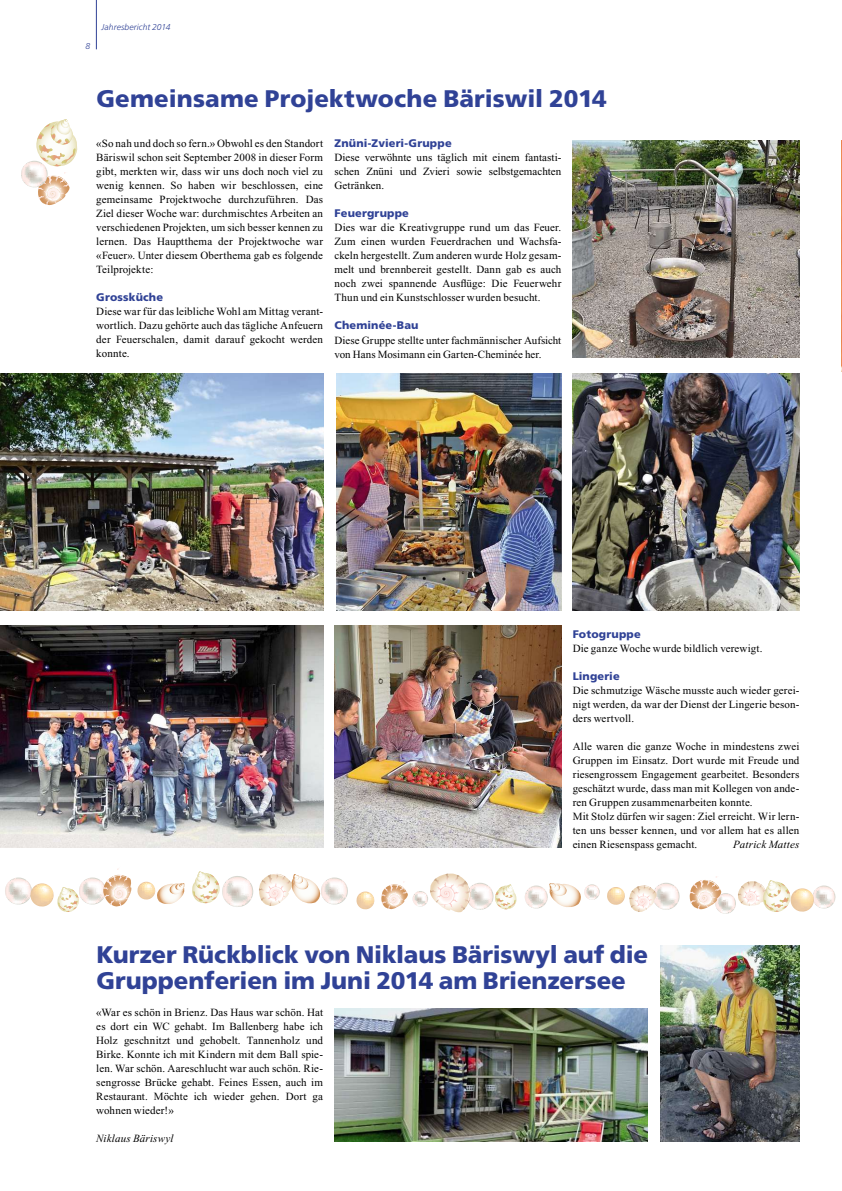
<style>
.page{position:relative;width:842px;height:1191px;background:#fff}
.page>*{position:absolute;margin:0;border:0;box-sizing:border-box;transform-origin:0 0}
.t1{font:900 24px/26px "Frutiger";letter-spacing:-.005em;color:#304296}
.t2{font:11px/14px "Times New Roman";letter-spacing:.01em;color:#000;text-align:justify}
.t3{font:900 11px "Frutiger";letter-spacing:.015em;color:#304296}
.t4{font:italic 11px "Times New Roman";letter-spacing:.015em;color:#000}
.t5{font:italic 300 8.5px "Frutiger";letter-spacing:.01em;color:#304296}
</style>
<div class="page">
<hr style="left:96px;top:0;width:1px;height:49px;background:#304296">
<img style="left:841px;top:141px;width:1px;height:230px">
<svg style="left:525px;top:883px;width:75px;height:25px"></svg>
<svg style="left:259px;top:874px;width:89px;height:32px"></svg>
<svg style="left:192px;top:871px;width:61px;height:36px"></svg>
<svg style="left:381px;top:873px;width:135px;height:39px"></svg>
<svg style="left:5px;top:868px;width:126px;height:44px"></svg>
<svg style="left:137px;top:881px;width:47px;height:23px"></svg>
<svg style="left:356px;top:891px;width:18px;height:18px"></svg>
<svg style="left:607px;top:882px;width:73px;height:30px"></svg>
<svg style="left:690px;top:876px;width:145px;height:37px"></svg>
<img style="left:0;top:373px;width:323px;height:237px">
<img style="left:573px;top:373px;width:226px;height:237px">
<img style="left:573px;top:141px;width:226px;height:216px">
<img style="left:334px;top:626px;width:227px;height:221px">
<img style="left:0;top:626px;width:323px;height:222px">
<img style="left:336px;top:373px;width:225px;height:237px">
<img style="left:334px;top:1008px;width:314px;height:133px">
<img style="left:660px;top:945px;width:139px;height:196px">
<svg style="left:21px;top:119px;width:56px;height:86px"></svg>
<p class="t5" style="left:86px;top:42px;width:6px">8</p>
<p class="t5" style="left:102px;top:23px;width:70px">Jahresbericht 2014</p>
<h1 class="t1" style="left:96px;top:85px;width:512px">Gemeinsame Projektwoche Bäriswil 2014</h1>
<p class="t2" style="left:96px;top:138px;width:228px">«So nah und doch so fern.» Obwohl es den Standort Bäriswil schon seit September 2008 in dieser Form gibt, merkten wir, dass wir uns doch noch viel zu wenig kennen. So haben wir beschlossen, eine gemeinsame Projektwoche durchzuführen. Das Ziel dieser Woche war: durchmischtes Arbeiten an verschiedenen Projekten, um sich besser kennen zu lernen. Das Hauptthema der Projektwoche war «Feuer». Unter diesem Oberthema gab es folgende Teilprojekte:</p>
<p class="t3" style="left:96px;top:291px;width:68px">Grossküche</p>
<p class="t2" style="left:96px;top:306px;width:228px">Diese war für das leibliche Wohl am Mittag verant&shy;wortlich. Dazu gehörte auch das tägliche Anfeuern der Feuerschalen, damit darauf gekocht werden konnte.</p>
<p class="t3" style="left:335px;top:137px;width:119px">Znüni-Zvieri-Gruppe</p>
<p class="t2" style="left:335px;top:152px;width:228px">Diese verwöhnte uns täglich mit einem fantasti&shy;schen Znüni und Zvieri sowie selbstgemachten Getränken.</p>
<p class="t3" style="left:335px;top:207px;width:76px">Feuergruppe</p>
<p class="t2" style="left:335px;top:222px;width:228px">Dies war die Kreativgruppe rund um das Feuer.<br>Zum einen wurden Feuerdrachen und Wachsfa&shy;ckeln hergestellt. Zum anderen wurde Holz gesam&shy;melt und brennbereit gestellt. Dann gab es auch noch zwei spannende Ausflüge: Die Feuerwehr Thun und ein Kunstschlosser wurden besucht.</p>
<p class="t3" style="left:335px;top:319px;width:85px">Cheminée-Bau</p>
<p class="t2" style="left:335px;top:334px;width:228px">Diese Gruppe stellte unter fachmännischer Aufsicht von Hans Mosimann ein Garten-Cheminée her.</p>
<p class="t3" style="left:573px;top:627px;width:70px">Fotogruppe</p>
<p class="t2" style="left:573px;top:642px;width:191px">Die ganze Woche wurde bildlich verewigt.</p>
<p class="t3" style="left:573px;top:669px;width:49px">Lingerie</p>
<p class="t2" style="left:573px;top:684px;width:228px">Die schmutzige Wäsche musste auch wieder gerei&shy;nigt werden, da war der Dienst der Lingerie beson&shy;ders wertvoll.</p>
<p class="t2" style="left:573px;top:740px;width:228px;text-align:left">Alle waren die ganze Woche in mindestens zwei Gruppen im Einsatz. Dort wurde mit Freude und riesengrossem Engagement gearbeitet. Besonders geschätzt wurde, dass man mit Kollegen von ande&shy;ren Gruppen zusammenarbeiten konnte.<br>Mit Stolz dürfen wir sagen: Ziel erreicht. Wir lern&shy;ten uns besser kennen, und vor allem hat es allen einen Riesenspass gemacht.</p>
<p class="t4" style="left:733px;top:838px;width:68px">Patrick Mattes</p>
<h1 class="t1" style="left:96px;top:941px;width:553px">Kurzer Rückblick von Niklaus Bäriswyl auf die<br>Gruppenferien im Juni 2014 am Brienzersee</h1>
<p class="t2" style="left:96px;top:1006px;width:228px">«War es schön in Brienz. Das Haus war schön. Hat es dort ein WC gehabt. Im Ballenberg habe ich Holz geschnitzt und gehobelt. Tannenholz und Birke. Konnte ich mit Kindern mit dem Ball spie&shy;len. War schön. Aareschlucht war auch schön. Rie&shy;sengrosse Brücke gehabt. Feines Essen, auch im Restaurant. Möchte ich wieder gehen. Dort ga wohnen wieder!»</p>
<p class="t4" style="left:96px;top:1132px;width:79px">Niklaus Bäriswyl</p>
</div>
